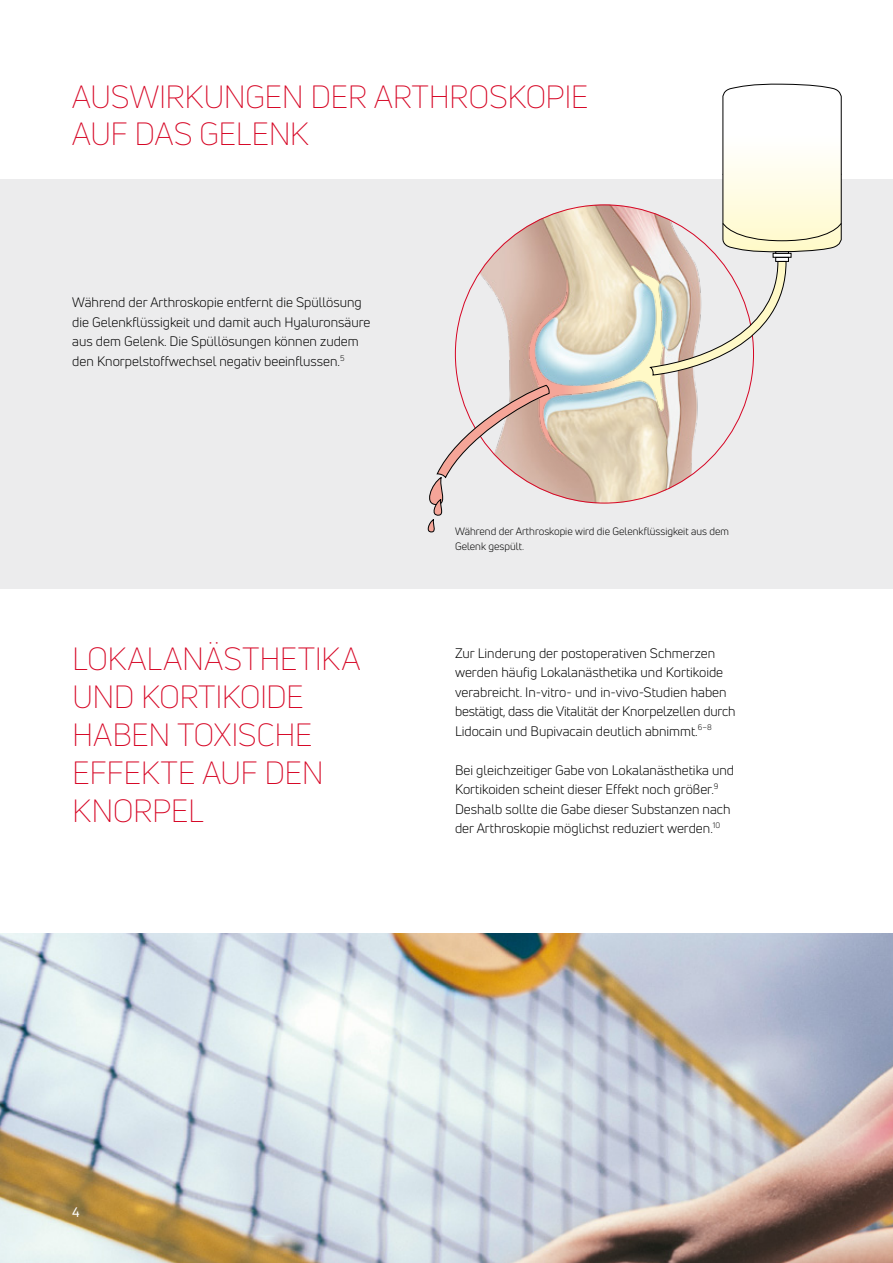
<style>
.page{position:relative;width:893px;height:1263px;background:#fff}
.page>*{position:absolute;margin:0;border:0;box-sizing:border-box;transform-origin:0 0}
.t1{font:300 31.5px/37.8px "Uni Neue";letter-spacing:-.015em;color:#d60524}
.t2{font:13.5px/19.5px "Uni Neue";color:#000}
.t3{font:13.5px "Uni Neue";color:#fff}
.t4{font:10.5px/15px "Uni Neue";color:#000}
</style>
<div class="page">
<img style="left:0;top:933px;width:893px;height:330px">
<div style="left:0;top:179px;width:893px;height:410px;background:#ececed"></div>
<img style="left:455px;top:205px;width:278px;height:298px">
<svg style="left:722px;top:83px;width:120px;height:169px"></svg>
<svg style="left:773px;top:253px;width:18px;height:5px"></svg>
<svg style="left:775px;top:257px;width:14px;height:5px"></svg>
<div style="left:775px;top:251px;width:14px;height:3px;background:#fff;border:1px solid #000"></div>
<svg style="left:649px;top:261px;width:138px;height:115px"></svg>
<svg style="left:427px;top:384px;width:123px;height:149px"></svg>
<h1 class="t1" style="left:72px;top:77px;width:518px">AUSWIRKUNGEN DER ARTHROSKOPIE<br>AUF DAS GELENK</h1>
<p class="t2" style="left:72px;top:293px;width:300px">Während der Arthroskopie entfernt die Spüllösung die Gelenkflüssigkeit und damit auch Hyaluronsäure aus dem Gelenk. Die Spüllösungen können zudem den Knorpelstoffwechsel negativ beeinflussen.<sup>5</sup></p>
<h1 class="t1" style="left:72px;top:640px;width:289px">LOKALANÄSTHETIKA<br>UND KORTIKOIDE<br>HABEN TOXISCHE<br>EFFEKTE AUF DEN<br>KNORPEL</h1>
<p class="t4" style="left:455px;top:524px;width:275px">Während der Arthroskopie wird die Gelenkflüssigkeit aus dem<br>Gelenk gespült.</p>
<p class="t2" style="left:455px;top:643px;width:282px">Zur Linderung der postoperativen Schmerzen werden häufig Lokalanästhetika und Kortikoide verabreicht. In-vitro- und in-vivo-Studien haben bestätigt, dass die Vitalität der Knorpelzellen durch Lidocain und Bupivacain deutlich abnimmt.<sup>6–8</sup></p>
<p class="t2" style="left:455px;top:760px;width:281px">Bei gleichzeitiger Gabe von Lokalanästhetika und Kortikoiden scheint dieser Effekt noch größer.<sup>9<br></sup>Deshalb sollte die Gabe dieser Substanzen nach der Arthroskopie möglichst reduziert werden.<sup>10</sup></p>
<p class="t3" style="left:72px;top:1204px;width:9px">4</p>
</div>
